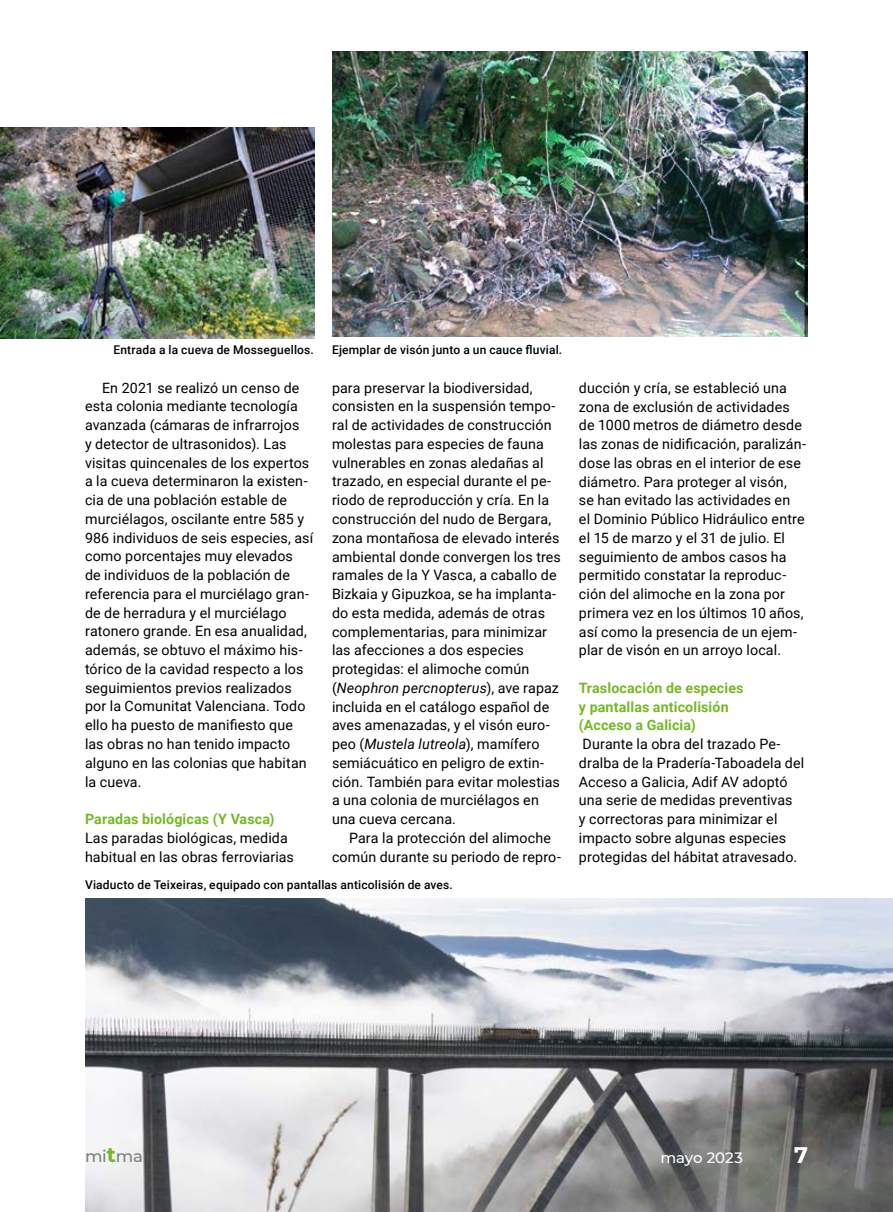
<style>
.page{position:relative;width:893px;height:1212px;background:#fff}
.page>*{position:absolute;margin:0;border:0;box-sizing:border-box;transform-origin:0 0}
.t1{font:700 22.5px "Montserrat";color:#fff}
.t2{font:500 16.5px "Montserrat";color:#7a8081}
.t3{font:500 15px "Montserrat";letter-spacing:-.005em;color:#fff}
.t4{font:14.25px/18.8px "Roboto";letter-spacing:.01em;color:#000}
.t5{font:700 14.25px/18.8px "Roboto";letter-spacing:.01em;color:#76b828}
.t6{font:500 12px "Roboto";letter-spacing:.015em;color:#000}
.s1{font-style:italic}
.s2{font-weight:700;font-size:21px;color:#76b828}
</style>
<div class="page">
<img style="left:1px;top:128px;width:313px;height:211px">
<img style="left:332px;top:52px;width:476px;height:284px">
<img style="left:85px;top:899px;width:808px;height:313px">
<p class="t6" style="left:113px;top:341px;width:202px">Entrada a la cueva de Mosseguellos.</p>
<p class="t6" style="left:332px;top:341px;width:232px">Ejemplar de visón junto a un cauce fluvial.</p>
<p class="t4" style="left:85px;top:378px;width:230px;text-indent:17px">En 2021 se realizó un censo de esta colonia mediante tecnología avanzada (cámaras de infrarrojos<br>y detector de ultrasonidos). Las visitas quincenales de los expertos a la cueva determinaron la existen&shy;cia de una población estable de murciélagos, oscilante entre 585 y<br>986 individuos de seis especies, así como porcentajes muy elevados<br>de individuos de la población de referencia para el murciélago gran&shy;de de herradura y el murciélago ratonero grande. En esa anualidad, además, se obtuvo el máximo his&shy;tórico de la cavidad respecto a los seguimientos previos realizados por la Comunitat Valenciana. Todo ello ha puesto de manifiesto que las obras no han tenido impacto alguno en las colonias que habitan la cueva.</p>
<p class="t5" style="left:85px;top:809px;width:191px">Paradas biológicas (Y Vasca)</p>
<p class="t4" style="left:85px;top:828px;width:210px">Las paradas biológicas, medida habitual en las obras ferroviarias</p>
<p class="t4" style="left:332px;top:378px;width:230px">para preservar la biodiversidad, consisten en la suspensión tempo&shy;ral de actividades de construcción molestas para especies de fauna vulnerables en zonas aledañas al trazado, en especial durante el pe&shy;riodo de reproducción y cría. En la construcción del nudo de Bergara, zona montañosa de elevado interés ambiental donde convergen los tres ramales de la Y Vasca, a caballo de Bizkaia y Gipuzkoa, se ha implanta&shy;do esta medida, además de otras complementarias, para minimizar las afecciones a dos especies protegidas: el alimoche común (<span class="s1">Neophron percnopterus</span>), ave rapaz incluida en el catálogo español de aves amenazadas, y el visón euro&shy;peo (<span class="s1">Mustela lutreola</span>), mamífero semiácuático en peligro de extin&shy;ción. También para evitar molestias a una colonia de murciélagos en una cueva cercana.</p>
<p class="t4" style="left:332px;top:828px;width:230px;text-align:center">Para la protección del alimoche común durante su periodo de repro-</p>
<p class="t6" style="left:85px;top:876px;width:369px">Viaducto de Teixeiras, equipado con pantallas anticolisión de aves.</p>
<p class="t4" style="left:579px;top:378px;width:229px">ducción y cría, se estableció una zona de exclusión de actividades de 1000 metros de diámetro desde las zonas de nidificación, paralizán&shy;dose las obras en el interior de ese diámetro. Para proteger al visón,<br>se han evitado las actividades en<br>el Dominio Público Hidráulico entre el 15 de marzo y el 31 de julio. El seguimiento de ambos casos ha permitido constatar la reproduc&shy;ción del alimoche en la zona por primera vez en los últimos 10 años, así como la presencia de un ejem&shy;plar de visón en un arroyo local.</p>
<p class="t5" style="left:579px;top:678px;width:166px">Traslocación de especies y pantallas anticolisión (Acceso a Galicia)</p>
<p class="t4" style="left:579px;top:734px;width:227px">Durante la obra del trazado Pe&shy;dralba de la Pradería-Taboadela del Acceso a Galicia, Adif AV adoptó una serie de medidas preventivas<br>y correctoras para minimizar el impacto sobre algunas especies protegidas del hábitat atravesado.</p>
<p class="t2" style="left:85px;top:1144px;width:59px">mi<span class="s2">t</span>ma</p>
<p class="t3" style="left:660px;top:1147px;width:84px">mayo 2023</p>
<h1 class="t1" style="left:794px;top:1139px;width:15px">7</h1>
</div>
